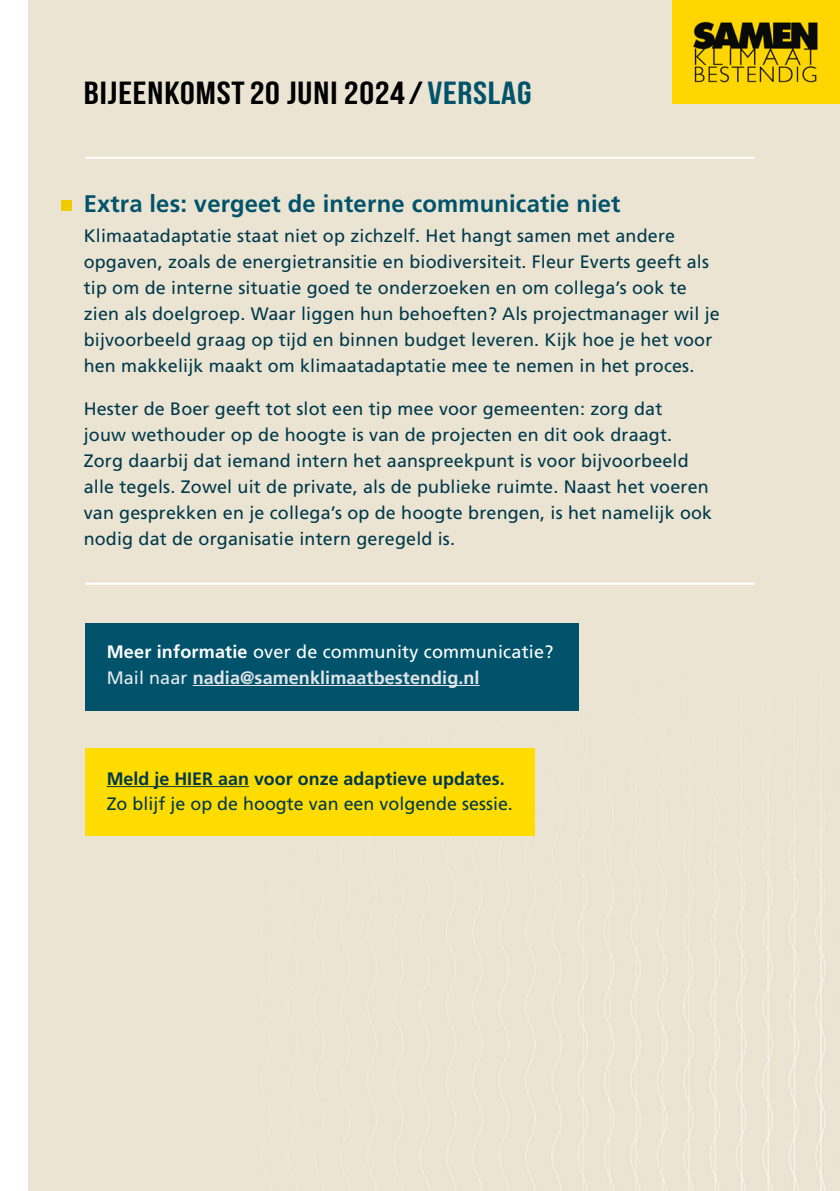
<style>
.page{position:relative;width:840px;height:1191px;background:#fff}
.page>*{position:absolute;margin:0;border:0;box-sizing:border-box;transform-origin:0 0}
.t1{font:32px "Bebas Neue";letter-spacing:.02em;color:#000;scale:1.16 1}
.t2{font:700 24px "Frutiger LT Pro";letter-spacing:.005em;color:#00536b}
.t3{font:18px/26px "Frutiger LT Pro";letter-spacing:.01em;color:#00394b}
.t4{font:700 18px/25.6px "Frutiger LT Pro";letter-spacing:.005em;color:#e2e4e8}
.s1{color:#00536b}
.s2{color:#fff}
.s3{font-weight:400;color:#fff}
.s4{font-weight:400;color:#e5e9ee}
.s5{font-weight:700}
</style>
<div class="page">
<div style="left:28px;top:0;width:811px;height:1191px;background:#ebe4d2"></div>
<div style="left:85px;top:748px;width:449px;height:88px;background:#ffdc00"></div>
<hr style="left:85px;top:583px;width:669px;height:2px;background:#fff">
<hr style="left:85px;top:157px;width:669px;height:2px;background:#fff">
<div style="left:62px;top:200px;width:10px;height:11px;background:#f0cb00"></div>
<hr style="left:107px;top:786px;width:142px;height:1px;background:#00394b">
<img style="left:672px;top:0;width:167px;height:104px">
<div style="left:85px;top:623px;width:493px;height:87px;background:#00536b"></div>
<hr style="left:193px;top:685px;width:286px;height:1px;background:#e2e4e8">
<h1 class="t1" style="left:84px;top:75px;width:387px">BIJEENKOMST 20 JUNI 2024 / <span class="s1">VERSLAG</span></h1>
<p class="t2" style="left:84px;top:190px;width:538px">Extra les: vergeet de interne communicatie niet</p>
<p class="t3" style="left:84px;top:223px;width:637px">Klimaatadaptatie staat niet op zichzelf. Het hangt samen met andere opgaven, zoals de energietransitie en biodiversiteit. Fleur Everts geeft als tip om de interne situatie goed te onderzoeken en om collega’s ook te zien als doelgroep. Waar liggen hun behoeften? Als projectmanager wil je bijvoorbeeld graag op tijd en binnen budget leveren. Kijk hoe je het voor hen makkelijk maakt om klimaatadaptatie mee te nemen in het proces.</p>
<p class="t3" style="left:84px;top:396px;width:629px">Hester de Boer geeft tot slot een tip mee voor gemeenten: zorg dat<br>jouw wethouder op de hoogte is van de projecten en dit ook draagt.<br>Zorg daarbij dat iemand intern het aanspreekpunt is voor bijvoorbeeld alle tegels. Zowel uit de private, als de publieke ruimte. Naast het voeren van gesprekken en je collega’s op de hoogte brengen, is het namelijk ook nodig dat de organisatie intern geregeld is.</p>
<p class="t4" style="left:107px;top:639px;width:448px"><span class="s2">Meer informatie</span> <span class="s3">over de community communicatie?<br></span><span class="s4">Mail naar</span> nadia@samenklimaatbestendig.nl</p>
<p class="t3" style="left:107px;top:766px;width:407px"><span class="s5">Meld je HIER aan voor onze adaptieve updates.<br></span>Zo blijf je op de hoogte van een volgende sessie.</p>
</div>
